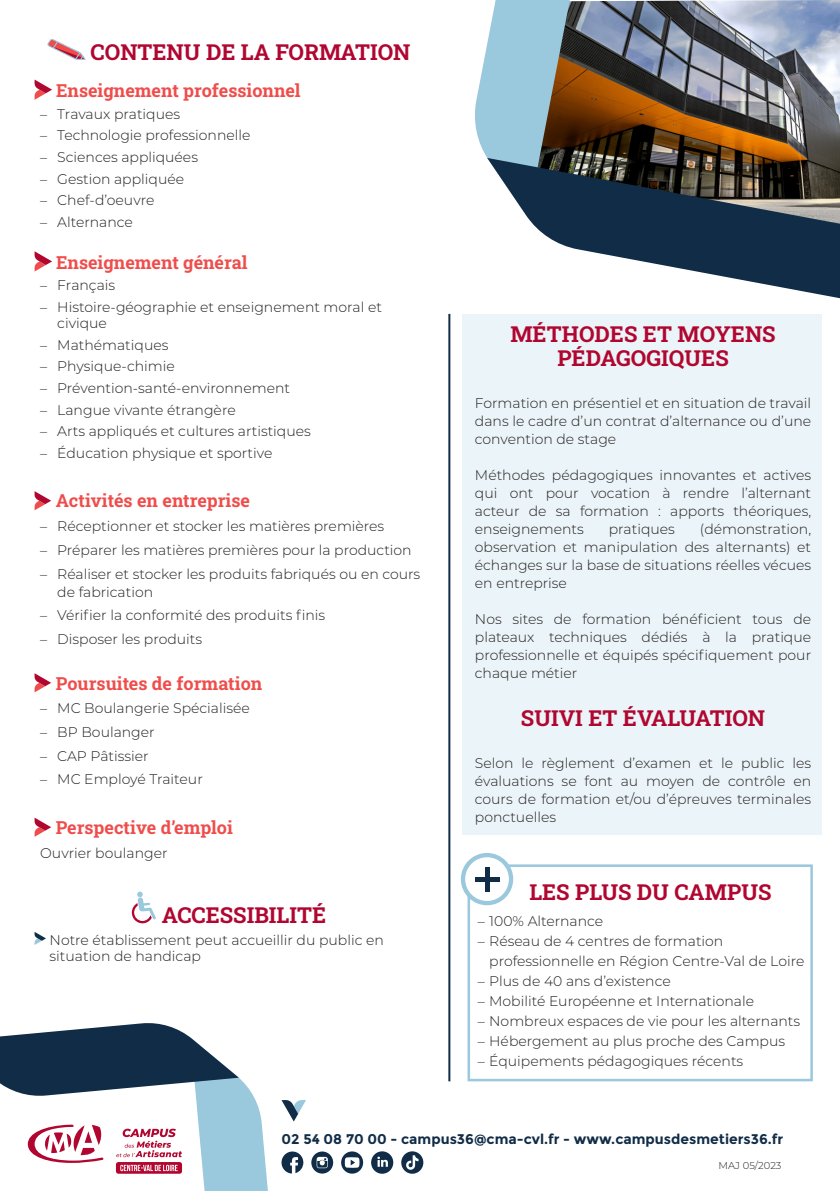
<style>
.page{position:relative;width:840px;height:1191px;background:#fff}
.page>*{position:absolute;margin:0;border:0;box-sizing:border-box;transform-origin:0 0}
.TITRES{font:700 22px "Roboto Slab";color:#b00630}
.TXT_COURANT{font:700 22px/24px "Roboto Slab";color:#b00630;text-align:center}
.TXT_COURANT-2{font:700 18px "Roboto Slab";color:#ef4d4b}
.TXT_COURANT-3{font:300 14px/18px "Montserrat";color:#231f20;text-align:justify}
.TITRES-2{font:300 14px/16px "Montserrat";color:#231f20}
.Mini_titre{font:700 14px "Montserrat";color:#102c47}
.TXT_COURANT-4{font:300 10px "Montserrat";color:#231f20}
</style>
<div class="page">
<div style="left:462px;top:314px;width:359px;height:520px;background:#ebf4f8"></div>
<hr style="left:448px;top:314px;width:2px;height:767px;background:#102c47">
<svg style="left:47px;top:39px;width:39px;height:21px"></svg>
<svg style="left:34px;top:80px;width:18px;height:20px"></svg>
<svg style="left:34px;top:251px;width:18px;height:20px"></svg>
<svg style="left:34px;top:491px;width:17px;height:19px"></svg>
<svg style="left:34px;top:673px;width:17px;height:19px"></svg>
<svg style="left:34px;top:817px;width:17px;height:19px"></svg>
<svg style="left:132px;top:891px;width:24px;height:32px"></svg>
<svg style="left:34px;top:932px;width:12px;height:13px"></svg>
<div style="left:467px;top:864px;width:345px;height:217px;border:3px solid #9ac8dd"></div>
<svg style="left:462px;top:855px;width:49px;height:48px"></svg>
<div style="left:460px;top:853px;width:53px;height:52px;border:4px solid #9ac8dd;border-radius:50%"></div>
<div style="left:484px;top:866px;width:5px;height:25px;background:#102c47"></div>
<div style="left:474px;top:876px;width:25px;height:5px;background:#102c47"></div>
<svg style="left:341px;top:1151px;width:22px;height:22px"></svg>
<svg style="left:371px;top:1151px;width:22px;height:22px"></svg>
<svg style="left:401px;top:1151px;width:22px;height:22px"></svg>
<svg style="left:0;top:1023px;width:333px;height:168px"></svg>
<img style="left:573px;top:0;width:266px;height:158px">
<svg style="left:475px;top:0;width:98px;height:158px;background:#94afb8"></svg>
<svg style="left:487px;top:158px;width:352px;height:175px"></svg>
<p class="TITRES" style="left:91px;top:37px;width:321px">CONTENU DE LA FORMATION</p>
<p class="TXT_COURANT-2" style="left:56px;top:78px;width:246px">Enseignement professionnel</p>
<p class="TXT_COURANT-3" style="left:40px;top:104px;width:141px">– Travaux pratiques</p>
<p class="TXT_COURANT-3" style="left:40px;top:126px;width:212px">– Technologie professionnelle</p>
<p class="TXT_COURANT-3" style="left:40px;top:148px;width:159px">– Sciences appliquées</p>
<p class="TXT_COURANT-3" style="left:40px;top:169px;width:145px">– Gestion appliquée</p>
<p class="TXT_COURANT-3" style="left:40px;top:191px;width:116px">– Chef-d’oeuvre</p>
<p class="TXT_COURANT-3" style="left:40px;top:213px;width:94px">– Alternance</p>
<p class="TXT_COURANT-2" style="left:56px;top:250px;width:193px">Enseignement général</p>
<p class="TXT_COURANT-3" style="left:40px;top:276px;width:76px">– Français</p>
<p class="TXT_COURANT-3" style="left:57px;top:299px;width:326px;line-height:16px;text-indent:-17px">– Histoire-géographie et enseignement moral et civique</p>
<p class="TXT_COURANT-3" style="left:40px;top:335px;width:130px">– Mathématiques</p>
<p class="TXT_COURANT-3" style="left:40px;top:357px;width:136px">– Physique-chimie</p>
<p class="TXT_COURANT-3" style="left:40px;top:379px;width:251px">– Prévention-santé-environnement</p>
<p class="TXT_COURANT-3" style="left:40px;top:400px;width:197px">– Langue vivante étrangère</p>
<p class="TXT_COURANT-3" style="left:40px;top:422px;width:272px">– Arts appliqués et cultures artistiques</p>
<p class="TXT_COURANT-3" style="left:40px;top:444px;width:233px">– Éducation physique et sportive</p>
<p class="TXT_COURANT-2" style="left:56px;top:488px;width:196px">Activités en entreprise</p>
<p class="TXT_COURANT-3" style="left:40px;top:517px;width:345px">– Réceptionner et stocker les matières premières</p>
<p class="TXT_COURANT-3" style="left:40px;top:540px;width:373px">– Préparer les matières premières pour la production</p>
<p class="TXT_COURANT-3" style="left:57px;top:564px;width:364px;text-indent:-17px">– Réaliser et stocker les produits fabriqués ou en cours de fabrication</p>
<p class="TXT_COURANT-3" style="left:40px;top:606px;width:286px">– Vérifier la conformité des produits finis</p>
<p class="TXT_COURANT-3" style="left:40px;top:629px;width:163px">– Disposer les produits</p>
<p class="TXT_COURANT-2" style="left:56px;top:670px;width:208px">Poursuites de formation</p>
<p class="TXT_COURANT-3" style="left:40px;top:699px;width:211px">– MC Boulangerie Spécialisée</p>
<p class="TXT_COURANT-3" style="left:40px;top:722px;width:116px">– BP Boulanger</p>
<p class="TXT_COURANT-3" style="left:40px;top:746px;width:110px">– CAP Pâtissier</p>
<p class="TXT_COURANT-3" style="left:40px;top:770px;width:164px">– MC Employé Traiteur</p>
<p class="TXT_COURANT-2" style="left:56px;top:815px;width:178px">Perspective d’emploi</p>
<p class="TXT_COURANT-3" style="left:40px;top:843px;width:129px">Ouvrier boulanger</p>
<p class="TITRES" style="left:162px;top:900px;width:166px">ACCESSIBILITÉ</p>
<p class="TITRES-2" style="left:50px;top:931px;width:335px">Notre établissement peut accueillir du public en situation de handicap</p>
<p class="TXT_COURANT" style="left:510px;top:322px;width:266px">MÉTHODES ET MOYENS<br>PÉDAGOGIQUES</p>
<p class="TXT_COURANT-3" style="left:474px;top:394px;width:337px">Formation en présentiel et en situation de travail dans le cadre d’un contrat d’alternance ou d’une convention de stage</p>
<p class="TXT_COURANT-3" style="left:474px;top:466px;width:337px">Méthodes pédagogiques innovantes et actives qui ont pour vocation à rendre l’alternant acteur de sa formation : apports théoriques, enseignements</p>
<p class="TXT_COURANT-3" style="left:474px;top:520px;width:337px;text-indent:225px">(démonstration, observation et manipulation des alternants) et échanges sur la base de situations réelles vécues en entreprise</p>
<p class="TXT_COURANT-3" style="left:474px;top:610px;width:337px">Nos sites de formation bénéficient tous de plateaux techniques dédiés à la pratique professionnelle et équipés spécifiquement pour chaque métier</p>
<p class="TXT_COURANT" style="left:520px;top:705px;width:246px">SUIVI ET ÉVALUATION</p>
<p class="TXT_COURANT-3" style="left:474px;top:753px;width:337px">Selon le règlement d’examen et le public les évaluations se font au moyen de contrôle en cours de formation et/ou d’épreuves terminales ponctuelles</p>
<p class="TXT_COURANT-3" style="left:608px;top:520px;width:68px">pratiques</p>
<p class="TITRES" style="left:529px;top:877px;width:243px">LES PLUS DU CAMPUS</p>
<p class="TXT_COURANT-3" style="left:477px;top:911px;width:127px">– 100% Alternance</p>
<p class="TXT_COURANT-3" style="left:489px;top:930px;width:316px;line-height:20px;text-indent:-11px">– Réseau de 4 centres de formation professionnelle en Région Centre-Val de Loire</p>
<p class="TXT_COURANT-3" style="left:477px;top:971px;width:194px">– Plus de 40 ans d’existence</p>
<p class="TXT_COURANT-3" style="left:477px;top:991px;width:277px">– Mobilité Européenne et Internationale</p>
<p class="TXT_COURANT-3" style="left:477px;top:1011px;width:323px">– Nombreux espaces de vie pour les alternants</p>
<p class="TXT_COURANT-3" style="left:477px;top:1031px;width:308px">– Hébergement au plus proche des Campus</p>
<p class="TXT_COURANT-3" style="left:477px;top:1051px;width:267px">– Équipements pédagogiques récents</p>
<p class="Mini_titre" style="left:281px;top:1131px;width:503px">02 54 08 70 00 - campus36@cma-cvl.fr - www.campusdesmetiers36.fr</p>
<p class="TXT_COURANT-4" style="left:718px;top:1159px;width:64px">MAJ 05/2023</p>
</div>
